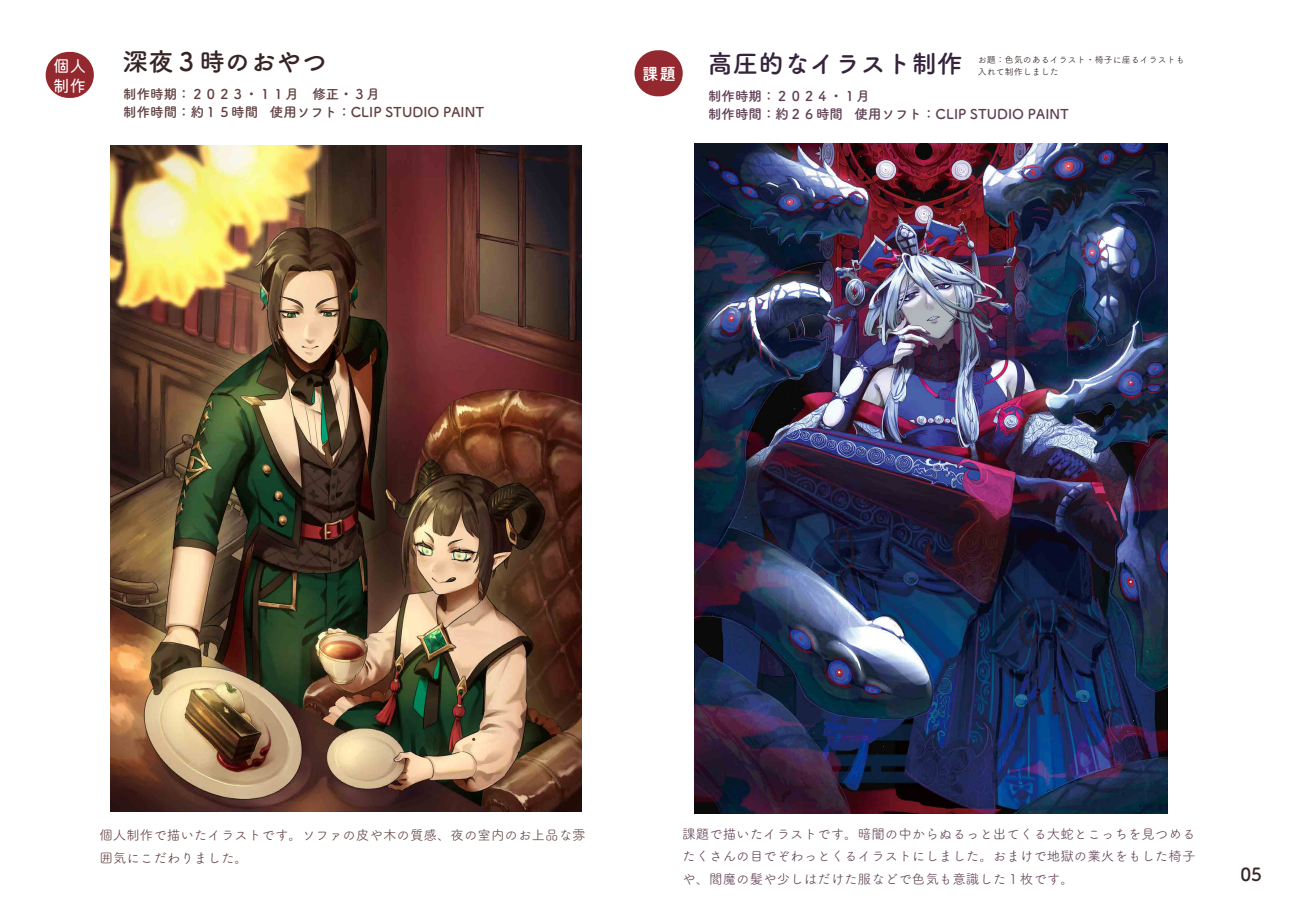
<style>
.page{position:relative;width:1289px;height:919px;background:#fff}
.page>*{position:absolute;margin:0;border:0;box-sizing:border-box;transform-origin:0 0}
.t1{font:25.5px "Tsuku A Rd Gothic Std B";color:#35243c}
.t2{font:25.5px "Tsuku A Rd Gothic Std B";color:#372526}
.t3{font:18px "Tsuku A Rd Gothic Std B";color:#372526}
.t4{font:16.5px/19.5px "Kiwi Maru";color:#fff}
.t5{font:500 16.5px "Kiwi Maru";color:#fff}
.t6{font:13.5px/22.5px "Tsuku A Rd Gothic Std R";color:#5f3f54;text-align:justify}
.t7{font:13.5px/18px "Tsuku A Rd Gothic Std B";color:#604040}
.t8{font:13.5px/22.5px "Tsuku A Rd Gothic Std R";color:#604040}
.t9{font:13.5px/18px "Tsuku A Rd Gothic Std B";color:#5f3f54}
.t10{font:9px "Tsuku A Rd Gothic Std R";color:#231815}
</style>
<div class="page">
<div style="left:46px;top:52px;width:48px;height:46px;background:#93282e;border-radius:23px"></div>
<div style="left:634px;top:50px;width:48px;height:46px;background:#93282e;border-radius:23px"></div>
<img style="left:110px;top:145px;width:471px;height:666px">
<img style="left:694px;top:144px;width:473px;height:669px">
<p class="t4" style="left:53px;top:57px;width:34px">個人制作</p>
<h1 class="t2" style="left:123px;top:42px;width:205px">深夜３時のおやつ</h1>
<p class="t7" style="left:123px;top:84px;width:362px">制作時期：２０２３・１１月　修正・３月<br>制作時間：約１５時間 使用ソフト：CLIP STUDIO PAINT</p>
<h1 class="t1" style="left:707px;top:43px;width:256px">高圧的なイラスト制作</h1>
<p class="t9" style="left:708px;top:86px;width:362px">制作時期：２０２４・１月<br>制作時間：約２６時間 使用ソフト：CLIP STUDIO PAINT</p>
<p class="t10" style="left:977px;top:53px;width:208px">お題：色気のあるイラスト・椅子に座るイラストも</p>
<p class="t4" style="left:643px;top:56px;width:34px">個人制作</p>
<p class="t5" style="left:642px;top:63px;width:36px">課題</p>
<p class="t10" style="left:977px;top:65px;width:82px">入れて制作しました</p>
<p class="t8" style="left:99px;top:823px;width:487px">個人制作で描いたイラストです。ソファの皮や木の質感、夜の室内のお上品な雰囲気にこだわりました。</p>
<p class="t6" style="left:682px;top:821px;width:514px">課題で描いたイラストです。暗闇の中からぬるっと出てくる大蛇とこっちを見つめるたくさんの目でぞわっとくるイラストにしました。おまけで地獄の業火をもした椅子や、閻魔の髪や少しはだけた服などで色気も意識した１枚です。</p>
<h2 class="t3" style="left:1240px;top:859px;width:23px">05</h2>
</div>
